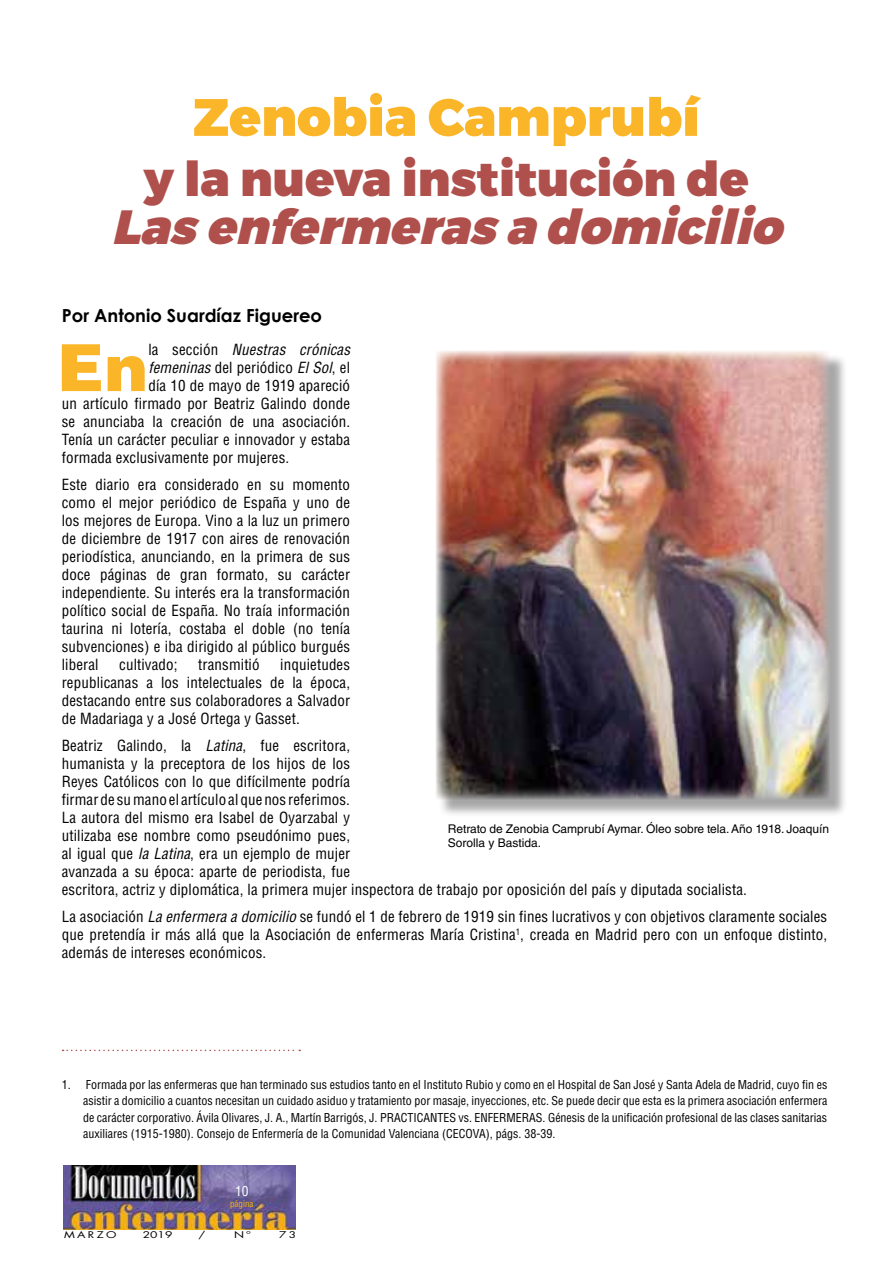
<style>
.page{position:relative;width:893px;height:1263px;background:#fff}
.page>*{position:absolute;margin:0;border:0;box-sizing:border-box;transform-origin:0 0}
.t1{font:900 64.95px "Helvetica LT Std";color:#fbb529}
.t2{font:900 52.5px "Montserrat";color:#fbb529}
.t3{font:italic 900 48px "Montserrat";color:#af504c}
.t4{font:900 48px "Montserrat";color:#af504c}
.t5{font:700 18px "Century Gothic";color:#000}
.t6{font:condensed 15px/18px "Helvetica LT Std";letter-spacing:.01em;color:#000;text-align:justify}
.t7{font:italic condensed 15px "Helvetica LT Std";letter-spacing:.01em;color:#000}
.t8{font:condensed 13.5px "Helvetica LT Std";color:#fff}
.t9{font:condensed 12px/16.5px "Helvetica LT Std";color:#000;text-align:justify}
.t10{font:12px/14.4px "Helvetica LT Std";color:#000}
.t11{font:9px "Futura Std";letter-spacing:.2em;color:#000;scale:1.33 1}
.t12{font:condensed 9px "Helvetica LT Std";color:#f6b111}
.s1{font-style:normal}
.s2{font-style:italic}
</style>
<div class="page">
<img style="left:64px;top:1165px;width:231px;height:64px">
<svg style="left:63px;top:1050px;width:237px;height:1px"></svg>
<div style="left:438px;top:353px;width:410px;height:465px;background:#000;opacity:.35"></div>
<img style="left:436px;top:351px;width:393px;height:448px">
<h2 class="t2" style="left:193px;top:84px;width:508px">Zenobia Camprubí</h2>
<h3 class="t4" style="left:144px;top:149px;width:606px">y la nueva institución de</h3>
<h3 class="t3" style="left:111px;top:197px;width:686px">Lasenfermerasa domicilio</h3>
<p class="t5" style="left:62px;top:304px;width:262px">Por Antonio Suardíaz Figuereo</p>
<h1 class="t1" style="left:57px;top:325px;width:92px">En</h1>
<p class="t7" style="left:148px;top:340px;width:203px"><span class="s1">la sección</span> Nuestras crónicas</p>
<p class="t6" style="left:148px;top:358px;width:203px"><span class="s2">femeninas</span> del periódico <span class="s2">El Sol</span>, el</p>
<p class="t6" style="left:148px;top:376px;width:203px">día 10 de mayo de 1919 apareció</p>
<p class="t6" style="left:62px;top:394px;width:290px">un artículo firmado por Beatriz Galindo donde</p>
<p class="t6" style="left:62px;top:412px;width:290px">se anunciaba la creación de una asociación.</p>
<p class="t6" style="left:62px;top:430px;width:290px">Tenía un carácter peculiar e innovador y estaba</p>
<p class="t6" style="left:62px;top:448px;width:229px">formada exclusivamente por mujeres.</p>
<p class="t6" style="left:62px;top:475px;width:290px">Este diario era considerado en su momento como el mejor periódico de España y uno de los mejores de Europa. Vino a la luz un primero de diciembre de 1917 con aires de renovación periodística, anunciando, en la primera de sus doce páginas de gran formato, su carácter independiente. Su interés era la transformación político social de España. No traía información taurina ni lotería, costaba el doble (no tenía subvenciones) e iba dirigido al público burgués liberal</p>
<p class="t6" style="left:119px;top:655px;width:60px">cultivado;</p>
<p class="t6" style="left:198px;top:655px;width:63px">transmitió</p>
<p class="t6" style="left:62px;top:655px;width:290px;text-indent:218px">inquietudes republicanas a los intelectuales de la época, destacando entre sus colaboradores a Salvador de Madariaga y a José Ortega y Gasset.</p>
<p class="t6" style="left:62px;top:736px;width:687px;text-align:left">Beatriz Galindo, la <span class="s2">Latina</span>, fue escritora,<br>humanista y la preceptora de los hijos de los<br>Reyes Católicos con lo que difícilmente podría<br>firmar de su mano el artículo al que nos referimos.<br>La autora del mismo era Isabel de Oyarzabal y<br>utilizaba ese nombre como pseudónimo pues,<br>al igual que <span class="s2">la Latina</span>, era un ejemplo de mujer<br>avanzada a su época: aparte de periodista, fue<br>escritora, actriz y diplomática, la primera mujer inspectora de trabajo por oposición del país y diputada socialista.</p>
<p class="t6" style="left:62px;top:907px;width:767px">La asociación <span class="s2">La enfermera a domicilio</span> se fundó el 1 de febrero de 1919 sin fines lucrativos y con objetivos claramente sociales que pretendía ir más allá que la Asociación de enfermeras María Cristina<sup>1</sup>, creada en Madrid pero con un enfoque distinto, además de intereses económicos.</p>
<p class="t10" style="left:448px;top:822px;width:383px">Retrato de Zenobia Camprubí Aymar. Óleo sobre tela. Año 1918. Joaquín<br>Sorolla y Bastida.</p>
<p class="t9" style="left:83px;top:1076px;width:746px;text-indent:-21px">1. Formada por las enfermeras que han terminado sus estudios tanto en el Instituto Rubio y como en el Hospital de San José y Santa Adela de Madrid, cuyo fin es asistir a domicilio a cuantos necesitan un cuidado asiduo y tratamiento por masaje, inyecciones, etc. Se puede decir que esta es la primera asociación enfermera de carácter corporativo. Ávila Olivares, J. A., Martín Barrigós, J. PRACTICANTES vs. ENFERMERAS. Génesis de la unificación profesional de las clases sanitarias auxiliares (1915-1980). Consejo de Enfermería de la Comunidad Valenciana (CECOVA), págs. 38-39.</p>
<p class="t8" style="left:235px;top:1183px;width:15px">10</p>
<p class="t12" style="left:230px;top:1198px;width:25px">página</p>
<p class="t11" style="left:64px;top:1229px;width:41px">MARZO</p>
<p class="t11" style="left:143px;top:1229px;width:24px">2019</p>
<p class="t11" style="left:199px;top:1229px;width:7px">/</p>
<p class="t11" style="left:234px;top:1229px;width:14px">Nº</p>
<p class="t11" style="left:279px;top:1229px;width:14px">73</p>
</div>
